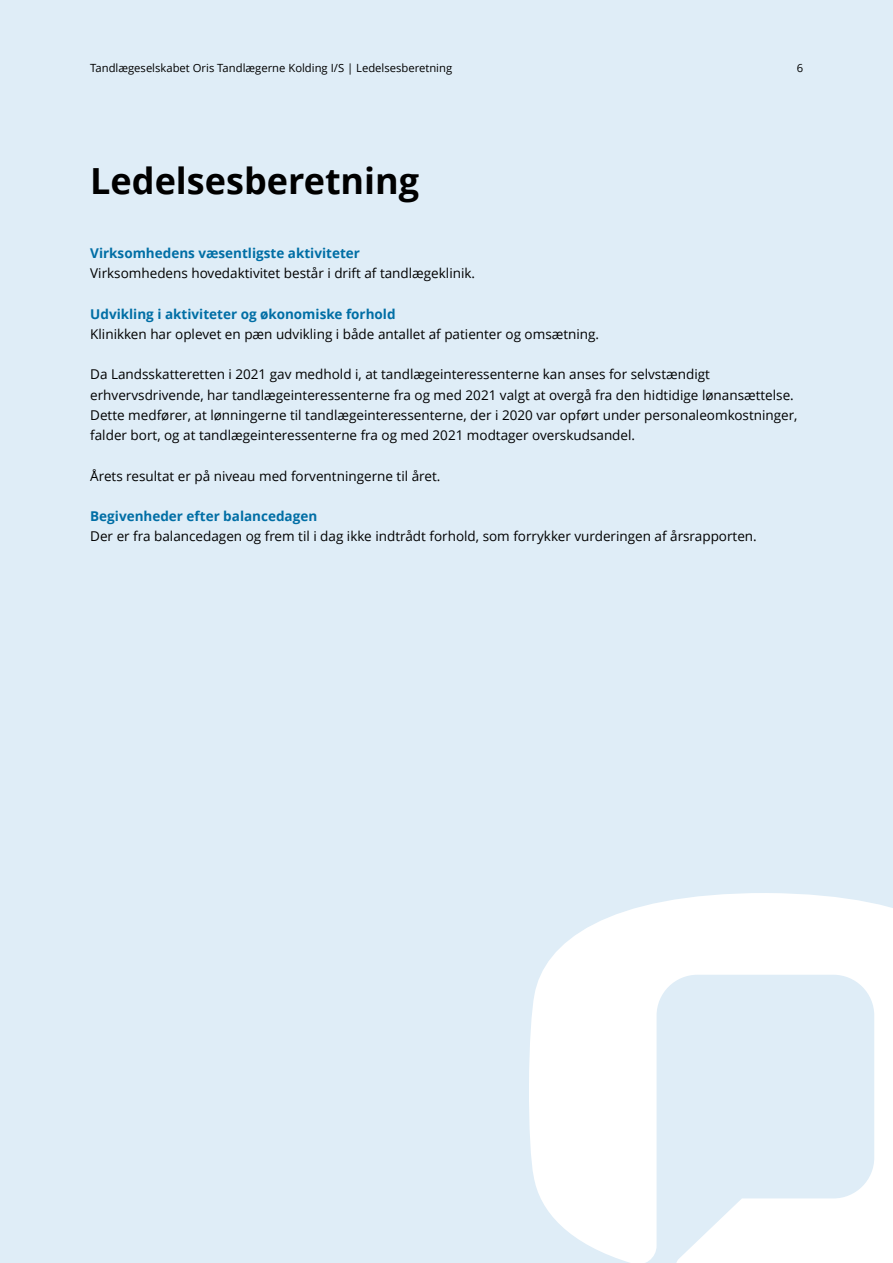
<style>
.page{position:relative;width:893px;height:1263px;background:#dfedf7}
.page>*{position:absolute;margin:0;border:0;box-sizing:border-box;transform-origin:0 0}
.t1{font:700 36px "Open Sans";color:#000}
.t2{font:13.5px/20.2px "Open Sans";color:#000}
.t3{font:700 13.5px "Open Sans";color:#0077ab}
.t4{font:11.25px "Open Sans";color:#000}
</style>
<div class="page">
<p class="t4" style="left:90px;top:60px;width:363px">Tandlægeselskabet Oris Tandlægerne Kolding I/S | Ledelsesberetning</p>
<p class="t4" style="left:797px;top:60px;width:8px">6</p>
<h1 class="t1" style="left:90px;top:155px;width:331px">Ledelsesberetning</h1>
<p class="t3" style="left:90px;top:243px;width:271px">Virksomhedens væsentligste aktiviteter</p>
<p class="t2" style="left:90px;top:263px;width:386px">Virksomhedens hovedaktivitet består i drift af tandlægeklinik.</p>
<p class="t3" style="left:90px;top:304px;width:307px">Udvikling i aktiviteter og økonomiske forhold</p>
<p class="t2" style="left:90px;top:323px;width:510px">Klinikken har oplevet en pæn udvikling i både antallet af patienter og omsætning.</p>
<p class="t2" style="left:90px;top:364px;width:709px">Da Landsskatteretten i 2021 gav medhold i, at tandlægeinteressenterne kan anses for selvstændigt erhvervsdrivende, har tandlægeinteressenterne fra og med 2021 valgt at overgå fra den hidtidige lønansættelse.<br>Dette medfører, at lønningerne til tandlægeinteressenterne, der i 2020 var opført under personaleomkostninger, falder bort, og at tandlægeinteressenterne fra og med 2021 modtager overskudsandel.</p>
<p class="t2" style="left:90px;top:465px;width:352px">Årets resultat er på niveau med forventningerne til året.</p>
<p class="t3" style="left:90px;top:507px;width:229px">Begivenheder efter balancedagen</p>
<p class="t2" style="left:90px;top:526px;width:668px">Der er fra balancedagen og frem til i dag ikke indtrådt forhold, som forrykker vurderingen af årsrapporten.</p>
</div>
